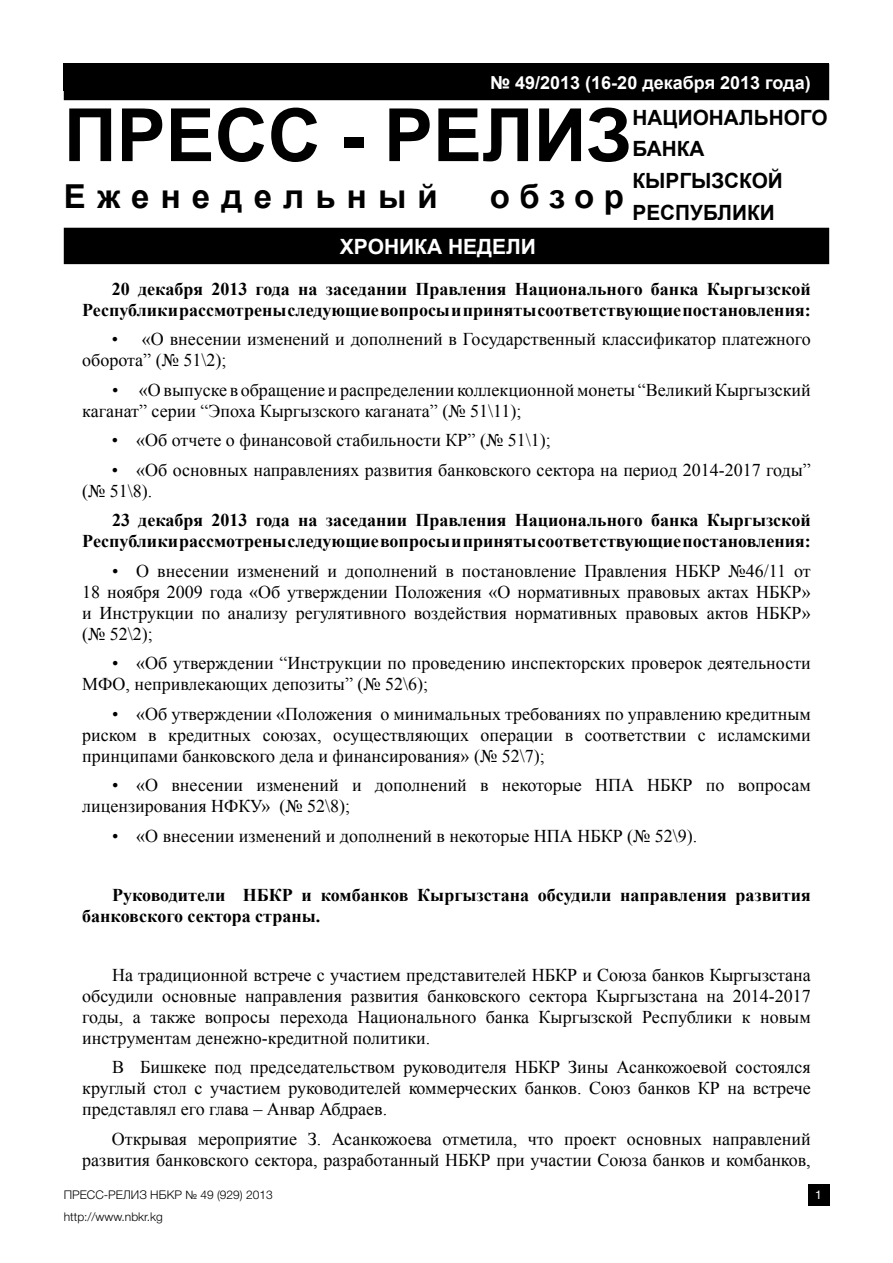
<style>
.page{position:relative;width:893px;height:1263px;background:#fff}
.page>*{position:absolute;margin:0;border:0;box-sizing:border-box;transform-origin:0 0}
.t1{font:700 73.5px "Arial";color:#000}
.t2{font:700 33px "Arial";letter-spacing:.34em;color:#000}
.t3{font:700 21px/31.5px "Arial";color:#000}
.t4{font:700 21px "Arial";color:#fff}
.t5{font:18px/21px "Times New Roman";color:#000}
.t6{font:700 18px/21px "Times New Roman";color:#000;text-align:right}
.t7{font:700 18px "Arial";color:#fff}
.t8{font:300 12px "Helvetica Neue Cyr";color:#000}
.t9{font:12px "Helvetica Neue Cyr";color:#fff}
</style>
<div class="page">
<div style="left:808px;top:1184px;width:21px;height:22px;background:#000"></div>
<div style="left:65px;top:65px;width:763px;height:34px;background:#000"></div>
<div style="left:64px;top:64px;width:765px;height:36px;border:2px solid #000"></div>
<div style="left:65px;top:228px;width:763px;height:35px;background:#000"></div>
<div style="left:64px;top:228px;width:765px;height:36px;border:2px solid #000"></div>
<p class="t7" style="left:490px;top:70px;width:322px">№ 49/2013 (16-20 декабря 2013 года)</p>
<h1 class="t1" style="left:64px;top:86px;width:570px">ПРЕСС - РЕЛИЗ</h1>
<h2 class="t2" style="left:64px;top:175px;width:375px">Еженедельный</h2>
<h2 class="t2" style="left:490px;top:175px;width:136px">обзор</h2>
<p class="t3" style="left:632px;top:102px;width:197px">НАЦИОНАЛЬНОГО<br>БАНКА<br>КЫРГЫЗСКОЙ<br>РЕСПУБЛИКИ</p>
<p class="t4" style="left:340px;top:232px;width:198px">ХРОНИКА НЕДЕЛИ</p>
<p class="t6" style="left:82px;top:278px;width:730px">20 декабря 2013 года на заседании Правления Национального банка Кыргызской<br>Республики рассмотрены следующие вопросы и приняты соответствующие постановления:</p>
<p class="t5" style="left:82px;top:328px;width:730px;text-indent:30px">• «О внесении изменений и дополнений в Государственный классификатор платежного оборота” (№ 51\2);</p>
<p class="t5" style="left:82px;top:379px;width:730px;text-indent:30px">• «О выпуске в обращение и распределении коллекционноймонеты“ВеликийКыргызский каганат” серии “Эпоха Кыргызского каганата” (№ 51\11);</p>
<p class="t5" style="left:112px;top:429px;width:440px">• «Об отчете о финансовой стабильности КР” (№ 51\1);</p>
<p class="t5" style="left:82px;top:459px;width:730px;text-indent:30px">• «Об основных направлениях развития банковского сектора на период 2014-2017 годы” (№ 51\8).</p>
<p class="t6" style="left:82px;top:509px;width:730px">23 декабря 2013 года на заседании Правления Национального банка Кыргызской<br>Республики рассмотрены следующие вопросы и приняты соответствующие постановления:</p>
<p class="t5" style="left:82px;top:560px;width:730px;text-align:justify;text-indent:30px">• О внесении изменений и дополнений в постановление Правления НБКР №46/11 от 18 ноября 2009 года «Об утверждении Положения «О нормативных правовых актах НБКР» и Инструкции по анализу регулятивного воздействия нормативных правовых актов НБКР» (№ 52\2);</p>
<p class="t5" style="left:82px;top:652px;width:730px;text-indent:30px">• «Об утверждении “Инструкции по проведению инспекторских проверок деятельности<br>МФО, непривлекающих депозиты” (№ 52\6);</p>
<p class="t5" style="left:82px;top:703px;width:730px;text-align:justify;text-indent:30px">• «Об утверждении «Положения о минимальных требованиях по управлению кредитным риском в кредитных союзах, осуществляющих операции в соответствии с исламскими принципами банковского дела и финансирования» (№ 52\7);</p>
<p class="t5" style="left:82px;top:774px;width:730px;text-indent:30px">• «О внесении изменений и дополнений в некоторые НПА НБКР по вопросам лицензирования НФКУ» (№ 52\8);</p>
<p class="t5" style="left:112px;top:825px;width:587px">• «О внесении изменений и дополнений в некоторые НПА НБКР (№ 52\9).</p>
<p class="t6" style="left:82px;top:884px;width:730px;text-align:left;text-indent:30px">Руководители НБКР и комбанков Кыргызстана обсудили направления развития банковского сектора страны.</p>
<p class="t5" style="left:82px;top:964px;width:730px;text-align:justify;text-indent:30px">На традиционной встрече с участием представителей НБКР и Союза банков Кыргызстана обсудили основные направления развития банковского сектора Кыргызстана на 2014-2017 годы, а также вопросы перехода Национального банка Кыргызской Республики к новым инструментам денежно-кредитной политики.</p>
<p class="t5" style="left:82px;top:1056px;width:730px;text-align:justify;text-indent:30px">В Бишкеке под председательством руководителя НБКР Зины Асанкожоевой состоялся круглый стол с участием руководителей коммерческих банков. Союз банков КР на встрече представлял его глава – Анвар Абдраев.</p>
<p class="t5" style="left:82px;top:1128px;width:730px;text-align:right">Открывая мероприятие З. Асанкожоева отметила, что проект основных направлений развития банковского сектора, разработанный НБКР при участии Союза банков и комбанков,</p>
<p class="t8" style="left:64px;top:1188px;width:211px">ПРЕСС-РЕЛИЗ НБКР № 49 (929) 2013</p>
<p class="t9" style="left:815px;top:1188px;width:8px">1</p>
<p class="t8" style="left:64px;top:1210px;width:101px">http://www.nbkr.kg</p>
</div>
